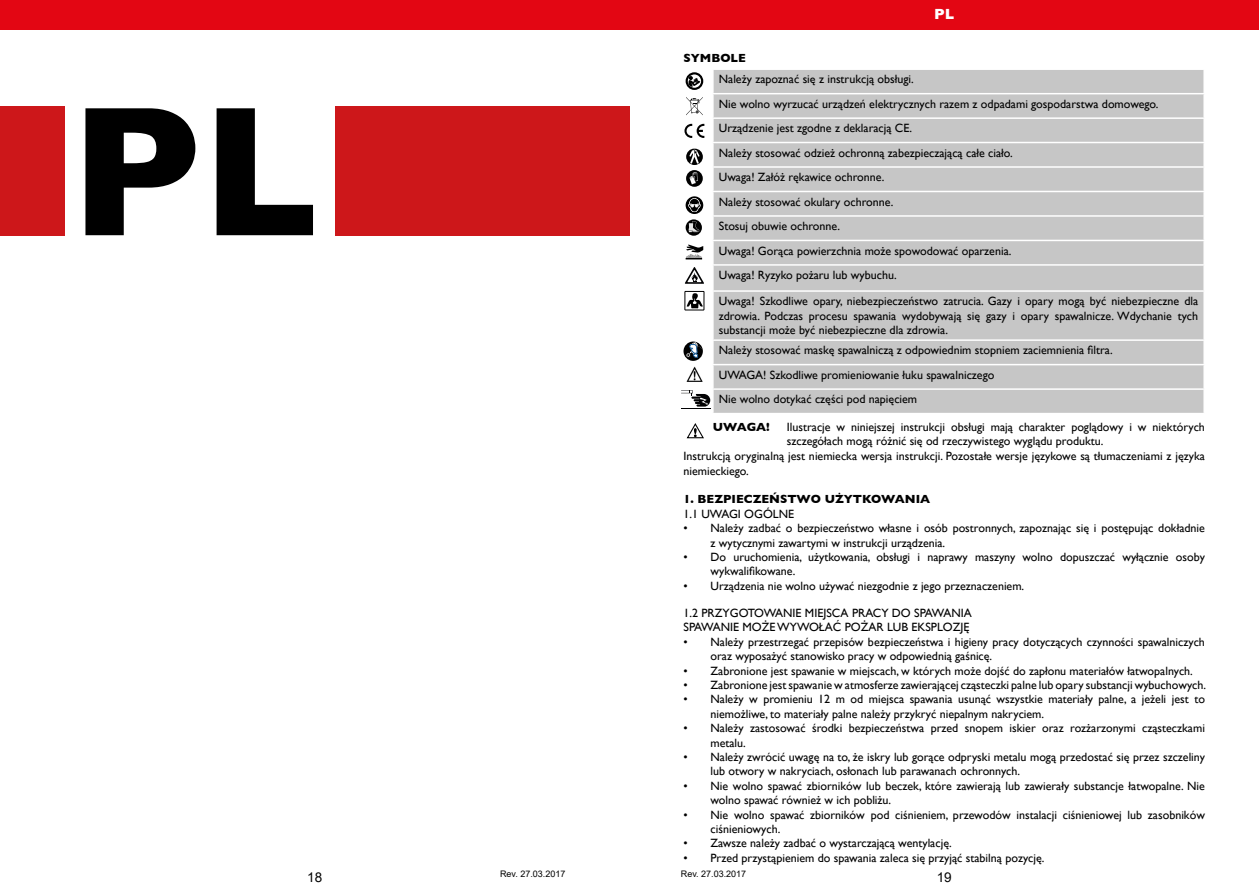
<style>
.page{position:relative;width:1259px;height:893px;background:#fff}
.page>*{position:absolute;margin:0;border:0;box-sizing:border-box;transform-origin:0 0}
.t1{font:700 187.5px "Gill Sans";color:#000}
.t2{font:700 15px "Gill Sans";color:#fff}
.t3{font:13.5px "Arial";color:#000}
.t4{font:12px/14.4px "Gill Sans";color:#000}
.t5{font:700 12px "Gill Sans";color:#000}
.t6{font:9px "Arial";color:#000}
</style>
<div class="page">
<div style="left:617px;top:0;width:642px;height:30px;background:#e30613"></div>
<div style="left:0;top:107px;width:65px;height:129px;background:#cd171a"></div>
<div style="left:335px;top:106px;width:294px;height:130px;background:#cd171a"></div>
<div style="left:0;top:0;width:642px;height:30px;background:#e30613"></div>
<div style="left:713px;top:70px;width:490px;height:343px;background:#c6c6c6"></div>
<hr style="left:713px;top:93px;width:492px;height:1px;background:#fff">
<hr style="left:713px;top:117px;width:492px;height:2px;background:#fff">
<hr style="left:713px;top:142px;width:492px;height:1px;background:#fff">
<hr style="left:713px;top:166px;width:492px;height:2px;background:#fff">
<hr style="left:713px;top:191px;width:492px;height:1px;background:#fff">
<hr style="left:713px;top:215px;width:492px;height:2px;background:#fff">
<hr style="left:713px;top:240px;width:492px;height:1px;background:#fff">
<hr style="left:713px;top:264px;width:492px;height:2px;background:#fff">
<hr style="left:713px;top:290px;width:492px;height:2px;background:#fff">
<hr style="left:713px;top:339px;width:492px;height:2px;background:#fff">
<hr style="left:713px;top:364px;width:492px;height:1px;background:#fff">
<hr style="left:713px;top:388px;width:492px;height:2px;background:#fff">
<svg style="left:688px;top:74px;width:13px;height:15px"></svg>
<div style="left:685px;top:72px;width:18px;height:18px;border:2px solid #000;border-radius:50%"></div>
<svg style="left:686px;top:97px;width:17px;height:18px"></svg>
<svg style="left:686px;top:170px;width:17px;height:17px"></svg>
<svg style="left:689px;top:172px;width:9px;height:12px"></svg>
<svg style="left:685px;top:196px;width:18px;height:18px"></svg>
<svg style="left:685px;top:244px;width:18px;height:15px"></svg>
<svg style="left:685px;top:267px;width:19px;height:17px"></svg>
<svg style="left:684px;top:291px;width:21px;height:20px"></svg>
<svg style="left:686px;top:423px;width:18px;height:16px"></svg>
<svg style="left:686px;top:148px;width:17px;height:17px"></svg>
<svg style="left:681px;top:341px;width:30px;height:68px"></svg>
<svg style="left:684px;top:124px;width:20px;height:14px"></svg>
<svg style="left:685px;top:219px;width:17px;height:17px"></svg>
<svg style="left:688px;top:221px;width:11px;height:11px"></svg>
<h1 class="t1" style="left:70px;top:62px;width:251px">PL</h1>
<p class="t2" style="left:934px;top:5px;width:21px">PL</p>
<p class="t5" style="left:683px;top:51px;width:64px">SYMBOLE</p>
<p class="t4" style="left:719px;top:67px;width:441px;line-height:24.5px">Należy zapoznać się z instrukcją obsługi.<br>Nie wolno wyrzucać urządzeń elektrycznych razem z odpadami gospodarstwa domowego.<br>Urządzenie jest zgodne z deklaracją CE.<br>Należy stosować odzież ochronną zabezpieczającą całe ciało.<br>Uwaga! Załóż rękawice ochronne.<br>Należy stosować okulary ochronne.<br>Stosuj obuwie ochronne.<br>Uwaga! Gorąca powierzchnia może spowodować oparzenia.<br>Uwaga! Ryzyko pożaru lub wybuchu.</p>
<p class="t4" style="left:719px;top:294px;width:481px;text-align:justify">Uwaga! Szkodliwe opary, niebezpieczeństwo zatrucia. Gazy i opary mogą być niebezpieczne dla zdrowia. Podczas procesu spawania wydobywają się gazy i opary spawalnicze. Wdychanie tych substancji może być niebezpieczne dla zdrowia.</p>
<p class="t4" style="left:719px;top:338px;width:395px;line-height:24.5px">Należy stosować maskę spawalniczą z odpowiednim stopniem zaciemnienia filtra.<br>UWAGA! Szkodliwe promieniowanie łuku spawalniczego<br>Nie wolno dotykać części pod napięciem</p>
<p class="t5" style="left:713px;top:420px;width:58px">UWAGA!</p>
<p class="t4" style="left:787px;top:419px;width:419px">Ilustracje w niniejszej instrukcji obsługi mają charakter poglądowy i w niektórych</p>
<p class="t4" style="left:787px;top:434px;width:318px">szczegółach mogą różnić się od rzeczywistego wyglądu produktu.</p>
<p class="t4" style="left:683px;top:449px;width:523px">Instrukcją oryginalną jest niemiecka wersja instrukcji. Pozostałe wersje językowe są tłumaczeniami z języka</p>
<p class="t4" style="left:683px;top:463px;width:67px">niemieckiego.</p>
<p class="t5" style="left:683px;top:492px;width:248px">1. BEZPIECZEŃSTWO UŻYTKOWANIA</p>
<p class="t4" style="left:683px;top:506px;width:112px">1.1 UWAGI OGÓLNE</p>
<p class="t4" style="left:710px;top:521px;width:496px;text-indent:-27px">• Należy zadbać o bezpieczeństwo własne i osób postronnych, zapoznając się i postępując dokładnie z wytycznymi zawartymi w instrukcji urządzenia.</p>
<p class="t4" style="left:710px;top:550px;width:496px;text-indent:-27px">• Do uruchomienia, użytkowania, obsługi i naprawy maszyny wolno dopuszczać wyłącznie osoby wykwalifikowane.</p>
<p class="t4" style="left:683px;top:578px;width:342px">• Urządzenia nie wolno używać niezgodnie z jego przeznaczeniem.</p>
<p class="t4" style="left:683px;top:606px;width:290px">1.2 PRZYGOTOWANIE MIEJSCA PRACY DO SPAWANIA<br>SPAWANIE MOŻE WYWOŁAĆ POŻAR LUB EKSPLOZJĘ</p>
<p class="t4" style="left:710px;top:634px;width:496px;text-indent:-27px">• Należy przestrzegać przepisów bezpieczeństwa i higieny pracy dotyczących czynności spawalniczych oraz wyposażyć stanowisko pracy w odpowiednią gaśnicę.</p>
<p class="t4" style="left:683px;top:663px;width:511px">• Zabronione jest spawanie w miejscach, w których może dojść do zapłonu materiałów łatwopalnych.</p>
<p class="t4" style="left:683px;top:678px;width:524px">• Zabronione jest spawanie w atmosferze zawierającej cząsteczki palne lub opary substancji wybuchowych.</p>
<p class="t4" style="left:710px;top:692px;width:496px;text-indent:-27px">• Należy w promieniu 12 m od miejsca spawania usunąć wszystkie materiały palne, a jeżeli jest to niemożliwe, to materiały palne należy przykryć niepalnym nakryciem.</p>
<p class="t4" style="left:710px;top:721px;width:496px;text-indent:-27px">• Należy zastosować środki bezpieczeństwa przed snopem iskier oraz rozżarzonymi cząsteczkami metalu.</p>
<p class="t4" style="left:710px;top:750px;width:496px;text-indent:-27px">• Należy zwrócić uwagę na to, że iskry lub gorące odpryski metalu mogą przedostać się przez szczeliny lub otwory w nakryciach, osłonach lub parawanach ochronnych.</p>
<p class="t4" style="left:710px;top:778px;width:496px;text-indent:-27px">• Nie wolno spawać zbiorników lub beczek, które zawierają lub zawierały substancje łatwopalne. Nie wolno spawać również w ich pobliżu.</p>
<p class="t4" style="left:710px;top:807px;width:496px;text-indent:-27px">• Nie wolno spawać zbiorników pod ciśnieniem, przewodów instalacji ciśnieniowej lub zasobników ciśnieniowych.</p>
<p class="t4" style="left:683px;top:836px;width:270px">• Zawsze należy zadbać o wystarczającą wentylację.</p>
<p class="t4" style="left:683px;top:850px;width:362px">• Przed przystąpieniem do spawania zaleca się przyjąć stabilną pozycję.</p>
<p class="t6" style="left:500px;top:868px;width:67px">Rev. 27.03.2017</p>
<p class="t6" style="left:681px;top:868px;width:67px">Rev. 27.03.2017</p>
<p class="t3" style="left:307px;top:868px;width:17px">18</p>
<p class="t3" style="left:936px;top:868px;width:17px">19</p>
</div>
